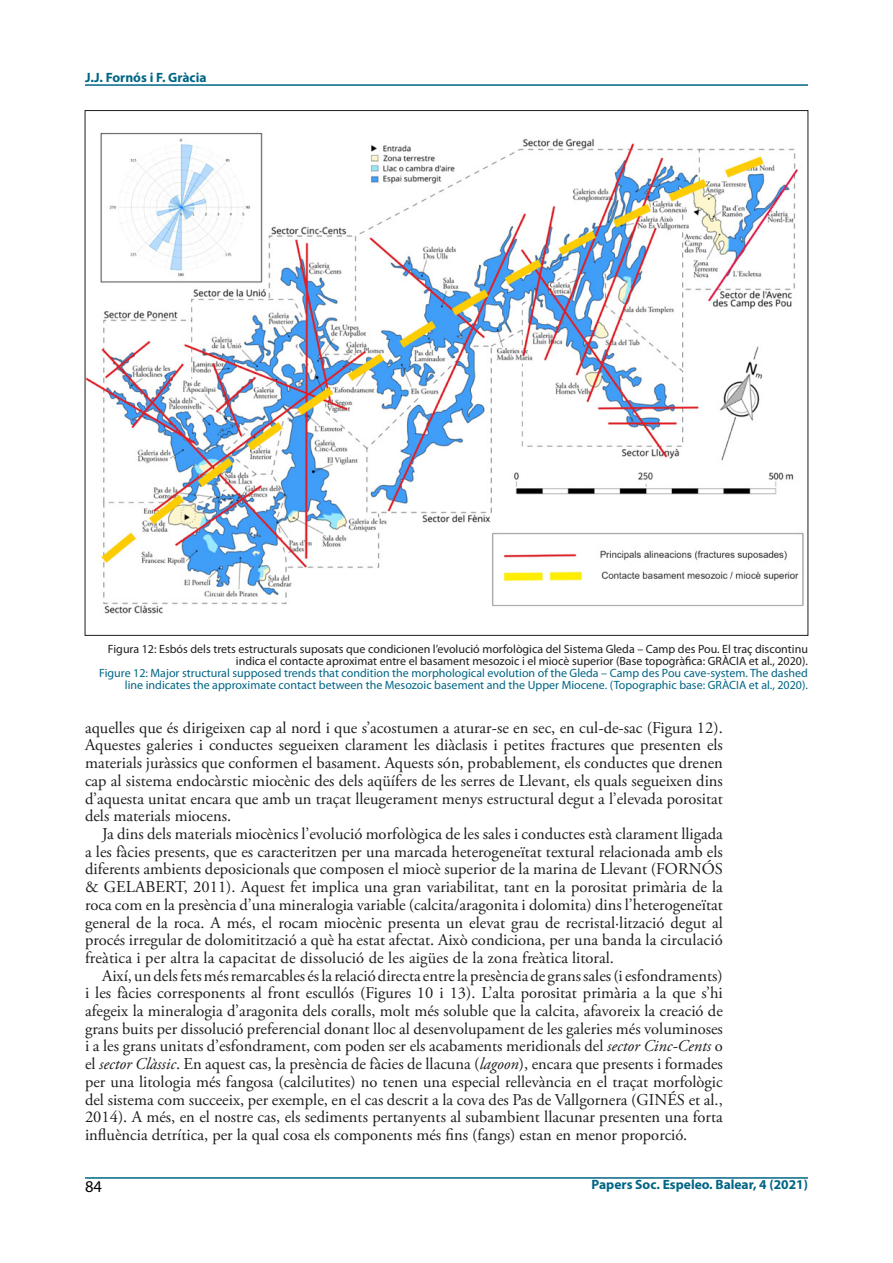
<style>
.page{position:relative;width:893px;height:1263px;background:#fff}
.page>*{position:absolute;margin:0;border:0;box-sizing:border-box;transform-origin:0 0}
.t1{font:16.5px/17.7px "Adobe Garamond Pro";color:#1d1d1b;text-align:justify}
.t2{font:16.5px "Myriad Pro";color:#000}
.t3{font:700 13.5px "Myriad Pro";color:#006585}
.t4{font:12px/12px "Myriad Pro";color:#006585;text-align:right}
.t5{font:12px/12px "Myriad Pro";color:#1d1d1b;text-align:right}
.s1{font-style:italic}
</style>
<div class="page">
<hr style="left:85px;top:84px;width:723px;height:2px;background:#006585">
<hr style="left:85px;top:1177px;width:723px;height:2px;background:#006585">
<img style="left:87px;top:132px;width:717px;height:482px">
<p class="t3" style="left:85px;top:68px;width:123px">J.J. Fornós i F. Gràcia</p>
<p class="t5" style="left:108px;top:643px;width:701px">Figura 12: Esbós dels trets estructurals suposats que condicionen l’evolució morfològica del Sistema Gleda – Camp des Pou. El traç discontinu indica el contacte aproximat entre el basament mesozoic i el miocè superior (Base topogràfica: GRÀCIA et al., 2020).</p>
<p class="t4" style="left:99px;top:667px;width:710px">Figure 12: Major structural supposed trends that condition the morphological evolution of the Gleda – Camp des Pou cave-system. The dashed line indicates the approximate contact between the Mesozoic basement and the Upper Miocene. (Topographic base: GRÀCIA et al., 2020).</p>
<p class="t1" style="left:85px;top:719px;width:639px">aquelles que és dirigeixen cap al nord i que s’acostumen a aturar-se en sec, en cul-de-sac (Figura 12).<br>Aquestes galeries i conductes segueixen clarament les diàclasis i petites fractures que presenten els materials juràssics que conformen el basament. Aquests són, probablement, els conductes que drenen cap al sistema endocàrstic miocènic des dels aqüífers de les serres de Llevant, els quals segueixen dins d’aquesta unitat encara que amb un traçat lleugerament menys estructural degut a l’elevada porositat dels materials miocens.</p>
<p class="t1" style="left:85px;top:825px;width:639px;text-indent:17px">Ja dins dels materials miocènics l’evolució morfològica de les sales i conductes està clarament lligada a les fàcies presents, que es caracteritzen per una marcada heterogeneïtat textural relacionada amb els diferents ambients deposicionals que composen el miocè superior de la marina de Llevant (FORNÓ S &amp; GELABERT, 2011). Aquest fet implica una gran variabilitat, tant en la porositat primària de la roca com en la presència d’una mineralogia variable (calcita/aragonita i dolomita) dins l’heterogeneïtat general de la roca. A més, el rocam miocènic presenta un elevat grau de recristal·lització degut al procés irregular de dolomitització a què ha estat afectat. Això condiciona, per una banda la circulació freàtica i per altra la capacitat de dissolució de les aigües de la zona freàtica litoral.</p>
<p class="t1" style="left:85px;top:967px;width:639px;text-indent:17px">Així, un dels fets més remarcables és la relació directa entre la presència de grans sales (i esfondraments) i les fàcies corresponents al front escullós (Figures 10 i 13). L’alta porositat primària a la que s’hi afegeix la mineralogia d’aragonita dels coralls, molt més soluble que la calcita, afavoreix la creació de grans buits per dissolució preferencial donant lloc al desenvolupament de les galeries més voluminoses i a les grans unitats d’esfondrament, com poden ser els acabaments meridionals del <span class="s1">sector Cinc-Cents</span> o el <span class="s1">sector Clàssic</span>. En aquest cas, la presència de fàcies de llacuna (<span class="s1">lagoon</span>), encara que presents i formades per una litologia més fangosa (calcilutites) no tenen una especial rellevància en el traçat morfològic del sistema com succeeix, per exemple, en el cas descrit a la cova des Pas de Vallgornera (GINÉS et al., 2014). A més, en el nostre cas, els sediments pertanyents al subambient llacunar presenten una forta influència detrítica, per la qual cosa els components més fins (fangs) estan en menor proporció.</p>
<p class="t2" style="left:85px;top:1176px;width:18px">84</p>
<p class="t3" style="left:592px;top:1176px;width:218px">Papers Soc. Espeleo. Balear, 4 (2021)</p>
</div>
